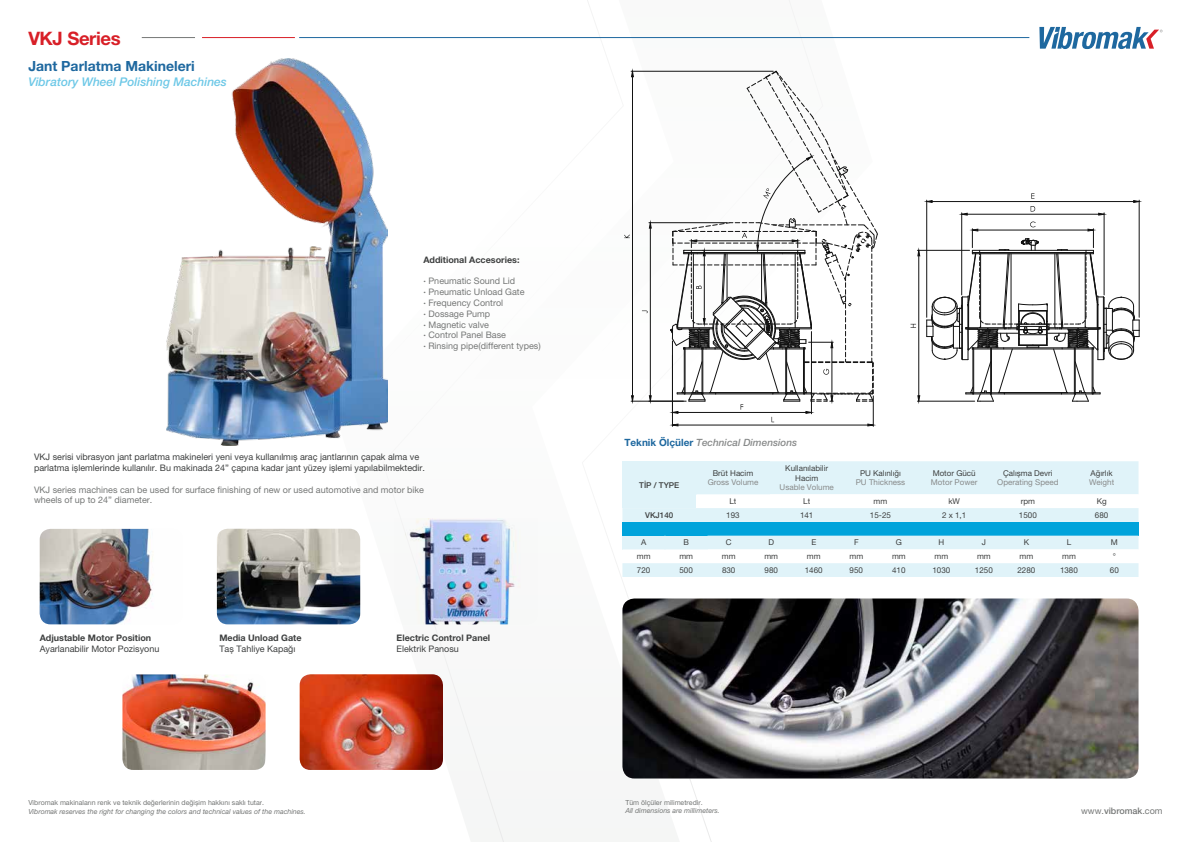
<style>
.page{position:relative;width:1191px;height:842px;background:#fff}
.page>*{position:absolute;margin:0;border:0;box-sizing:border-box;transform-origin:0 0}
.t1{font:700 18.5px "Helvetica Neue LT Pro";letter-spacing:-.02em;color:#d81f27}
.t2{font:700 14px "Helvetica Neue LT Pro";color:#1e689f}
.t3{font:italic 500 12px "Helvetica Neue LT Pro";color:#6dc8e7}
.t4{font:italic 500 10px "Helvetica Neue LT Pro";color:#888a8a}
.t5{font:9px/10.8px "Helvetica Neue LT Pro";color:#757776}
.t6{font:9px/10.8px "Helvetica Neue LT Pro";color:#3d3f3f}
.t7{font:700 9px "Helvetica Neue LT Pro";color:#3d3f3f}
.t8{font:8px/9.6px "Helvetica Neue LT Pro";color:#3d3f3f;text-align:center}
.t9{font:8px "Helvetica Neue LT Pro";color:#888a8a}
.t10{font:500 8px "Helvetica Neue LT Pro";color:#3d3f3f}
.t11{font:italic 7px "Helvetica Neue LT Pro";color:#757776}
.t12{font:7px "Helvetica Neue LT Pro";color:#757776}
.s1{font-weight:700}
.s2{font-weight:700;font-style:normal;color:#1e689f}
.s3{font-weight:500}
</style>
<div class="page">
<svg style="left:299px;top:0;width:524px;height:427px"></svg>
<img style="left:217px;top:529px;width:143px;height:95px">
<img style="left:300px;top:674px;width:143px;height:96px">
<img style="left:401px;top:519px;width:119px;height:105px">
<img style="left:40px;top:529px;width:113px;height:95px">
<img style="left:122px;top:674px;width:143px;height:96px">
<svg style="left:1039px;top:27px;width:123px;height:22px"></svg>
<hr style="left:299px;top:37px;width:730px;height:1px;background:#1e689f">
<hr style="left:202px;top:37px;width:93px;height:1px;background:#d81f27">
<hr style="left:142px;top:37px;width:53px;height:1px;background:#757776">
<svg style="left:622px;top:461px;width:516px;height:61px"></svg>
<hr style="left:696px;top:461px;width:1px;height:33px;background:#e0f3f9">
<div style="left:622px;top:522px;width:516px;height:14px;background:#00a3db"></div>
<svg style="left:622px;top:536px;width:516px;height:41px"></svg>
<svg style="left:926px;top:222px;width:214px;height:180px"></svg>
<hr style="left:961px;top:213px;width:1px;height:82px;background:#121212">
<hr style="left:1103px;top:213px;width:1px;height:82px;background:#121212">
<hr style="left:967px;top:214px;width:131px;height:1px;background:#121212">
<svg style="left:961px;top:213px;width:6px;height:3px"></svg>
<svg style="left:1098px;top:213px;width:6px;height:3px"></svg>
<svg style="left:1030px;top:206px;width:5px;height:5px"></svg>
<hr style="left:926px;top:200px;width:1px;height:117px;background:#121212">
<hr style="left:1139px;top:200px;width:1px;height:117px;background:#121212">
<hr style="left:932px;top:201px;width:201px;height:1px;background:#121212">
<svg style="left:926px;top:200px;width:6px;height:3px"></svg>
<svg style="left:1133px;top:200px;width:6px;height:3px"></svg>
<svg style="left:1031px;top:193px;width:3px;height:6px"></svg>
<hr style="left:917px;top:250px;width:52px;height:1px;background:#121212">
<hr style="left:917px;top:401px;width:57px;height:1px;background:#121212">
<hr style="left:918px;top:256px;width:1px;height:140px;background:#121212">
<svg style="left:917px;top:250px;width:3px;height:6px"></svg>
<svg style="left:917px;top:395px;width:3px;height:7px"></svg>
<svg style="left:910px;top:324px;width:6px;height:4px"></svg>
<hr style="left:649px;top:222px;width:78px;height:1px;background:#121212">
<hr style="left:650px;top:228px;width:1px;height:168px;background:#121212">
<svg style="left:649px;top:222px;width:2px;height:7px"></svg>
<hr style="left:631px;top:401px;width:52px;height:1px;background:#121212">
<hr style="left:631px;top:71px;width:142px;height:1px;background:#121212">
<hr style="left:632px;top:77px;width:1px;height:319px;background:#121212">
<svg style="left:631px;top:395px;width:3px;height:7px"></svg>
<svg style="left:631px;top:71px;width:3px;height:6px"></svg>
<svg style="left:624px;top:234px;width:6px;height:4px"></svg>
<svg style="left:670px;top:71px;width:207px;height:355px"></svg>
<img style="left:167px;top:58px;width:220px;height:387px">
<img style="left:622px;top:598px;width:516px;height:180px">
<h1 class="t1" style="left:28px;top:27px;width:94px">VKJ Series</h1>
<h3 class="t3" style="left:28px;top:74px;width:200px">Vibratory Wheel Polishing Machines</h3>
<h2 class="t2" style="left:28px;top:57px;width:168px">Jant Parlatma Makineleri</h2>
<p class="t7" style="left:423px;top:254px;width:98px">Additional Accesories:</p>
<p class="t5" style="left:423px;top:276px;width:119px"><span class="s1">·</span> Pneumatic Sound Lid<br><span class="s1">·</span> Pneumatic Unload Gate<br><span class="s1">·</span> Frequency Control<br><span class="s1">·</span> Dossage Pump<br><span class="s1">·</span> Magnetic valve<br><span class="s1">·</span> Control Panel Base<br><span class="s1">·</span> Rinsing pipe(different types)</p>
<p class="t6" style="left:34px;top:451px;width:392px">VKJ serisi vibrasyon jant parlatma makineleri yeni veya kullanılmış araç jantlarının çapak alma ve parlatma işlemlerinde kullanılır. Bu makinada 24” çapına kadar jant yüzey işlemi yapılabilmektedir.</p>
<p class="t5" style="left:34px;top:484px;width:391px">VKJ series machines can be used for surface finishing of new or used automotive and motor bike wheels of up to 24” diameter.</p>
<p class="t7" style="left:40px;top:632px;width:113px">Adjustable Motor Position</p>
<p class="t6" style="left:40px;top:643px;width:121px">Ayarlanabilir Motor Pozisyonu</p>
<p class="t7" style="left:219px;top:632px;width:84px">Media Unload Gate</p>
<p class="t6" style="left:219px;top:643px;width:78px">Taş Tahliye Kapağı</p>
<p class="t12" style="left:28px;top:798px;width:237px">Vibromak makinaların renk ve teknik değerlerinin değişim hakkını saklı tutar.</p>
<p class="t11" style="left:28px;top:807px;width:279px">Vibromak reserves the right for changing the colors and technical values of the machines.</p>
<p class="t7" style="left:396px;top:632px;width:95px">Electric Control Panel</p>
<p class="t6" style="left:396px;top:643px;width:64px">Elektrik Panosu</p>
<p class="t4" style="left:624px;top:436px;width:174px"><span class="s2">Teknik Ölçüler</span> Technical Dimensions</p>
<p class="t10" style="left:639px;top:480px;width:42px">TİP / TYPE</p>
<p class="t8" style="left:785px;top:463px;width:44px">Kullanılabilir<br>Hacim</p>
<p class="t9" style="left:779px;top:483px;width:56px">Usable Volume</p>
<p class="t8" style="left:713px;top:468px;width:42px">Brüt Hacim</p>
<p class="t9" style="left:707px;top:478px;width:52px">Gross Volume</p>
<p class="t8" style="left:860px;top:468px;width:42px">PU Kalınlığı</p>
<p class="t9" style="left:855px;top:478px;width:51px">PU Thickness</p>
<p class="t8" style="left:932px;top:468px;width:45px">Motor Gücü</p>
<p class="t9" style="left:931px;top:478px;width:48px">Motor Power</p>
<p class="t8" style="left:1003px;top:468px;width:51px">Çalışma Devri</p>
<p class="t9" style="left:997px;top:478px;width:63px">Operating Speed</p>
<p class="t8" style="left:1090px;top:468px;width:24px">Ağırlık</p>
<p class="t9" style="left:1089px;top:478px;width:27px">Weight</p>
<p class="t8" style="left:729px;top:496px;width:9px">Lt</p>
<p class="t8" style="left:803px;top:496px;width:9px">Lt</p>
<p class="t8" style="left:873px;top:496px;width:15px">mm</p>
<p class="t8" style="left:948px;top:496px;width:13px">kW</p>
<p class="t8" style="left:1020px;top:496px;width:16px">rpm</p>
<p class="t8" style="left:1096px;top:496px;width:11px">Kg</p>
<p class="t10" style="left:645px;top:510px;width:30px">VKJ140</p>
<p class="t8" style="left:726px;top:510px;width:15px">193</p>
<p class="t8" style="left:800px;top:510px;width:15px">141</p>
<p class="t8" style="left:870px;top:510px;width:23px">15-25</p>
<p class="t8" style="left:942px;top:510px;width:26px">2 x 1,1</p>
<p class="t8" style="left:1019px;top:510px;width:19px">1500</p>
<p class="t8" style="left:1095px;top:510px;width:15px">680</p>
<p class="t8" style="left:641px;top:538px;width:7px">A</p>
<p class="t8" style="left:683px;top:538px;width:7px">B</p>
<p class="t8" style="left:726px;top:538px;width:7px">C</p>
<p class="t8" style="left:768px;top:538px;width:7px">D</p>
<p class="t8" style="left:811px;top:538px;width:6px">E</p>
<p class="t8" style="left:854px;top:538px;width:6px">F</p>
<p class="t8" style="left:896px;top:538px;width:8px">G</p>
<p class="t8" style="left:938px;top:538px;width:7px">H</p>
<p class="t8" style="left:982px;top:538px;width:6px">J</p>
<p class="t8" style="left:1023px;top:538px;width:7px">K</p>
<p class="t8" style="left:1066px;top:538px;width:6px">L</p>
<p class="t8" style="left:1111px;top:538px;width:9px">M</p>
<p class="t8" style="left:637px;top:551px;width:15px">mm</p>
<p class="t8" style="left:679px;top:551px;width:15px">mm</p>
<p class="t8" style="left:722px;top:551px;width:15px">mm</p>
<p class="t8" style="left:764px;top:551px;width:15px">mm</p>
<p class="t8" style="left:807px;top:551px;width:15px">mm</p>
<p class="t8" style="left:849px;top:551px;width:15px">mm</p>
<p class="t8" style="left:892px;top:551px;width:15px">mm</p>
<p class="t8" style="left:934px;top:551px;width:15px">mm</p>
<p class="t8" style="left:977px;top:551px;width:15px">mm</p>
<p class="t8" style="left:1019px;top:551px;width:15px">mm</p>
<p class="t8" style="left:1062px;top:551px;width:15px">mm</p>
<p class="t8" style="left:1112px;top:551px;width:5px">°</p>
<p class="t8" style="left:637px;top:565px;width:15px">720</p>
<p class="t8" style="left:679px;top:565px;width:15px">500</p>
<p class="t8" style="left:722px;top:565px;width:15px">830</p>
<p class="t8" style="left:764px;top:565px;width:15px">980</p>
<p class="t8" style="left:805px;top:565px;width:19px">1460</p>
<p class="t8" style="left:849px;top:565px;width:15px">950</p>
<p class="t8" style="left:892px;top:565px;width:15px">410</p>
<p class="t8" style="left:932px;top:565px;width:19px">1030</p>
<p class="t8" style="left:975px;top:565px;width:19px">1250</p>
<p class="t8" style="left:1017px;top:565px;width:19px">2280</p>
<p class="t8" style="left:1060px;top:565px;width:19px">1380</p>
<p class="t8" style="left:1109px;top:565px;width:10px">60</p>
<p class="t12" style="left:625px;top:798px;width:79px">Tüm ölçüler milimetredir.</p>
<p class="t11" style="left:625px;top:807px;width:96px">All dimensions are millimeters.</p>
<p class="t5" style="left:1081px;top:805px;width:83px">www.<span class="s3">vibromak</span>.com</p>
</div>
